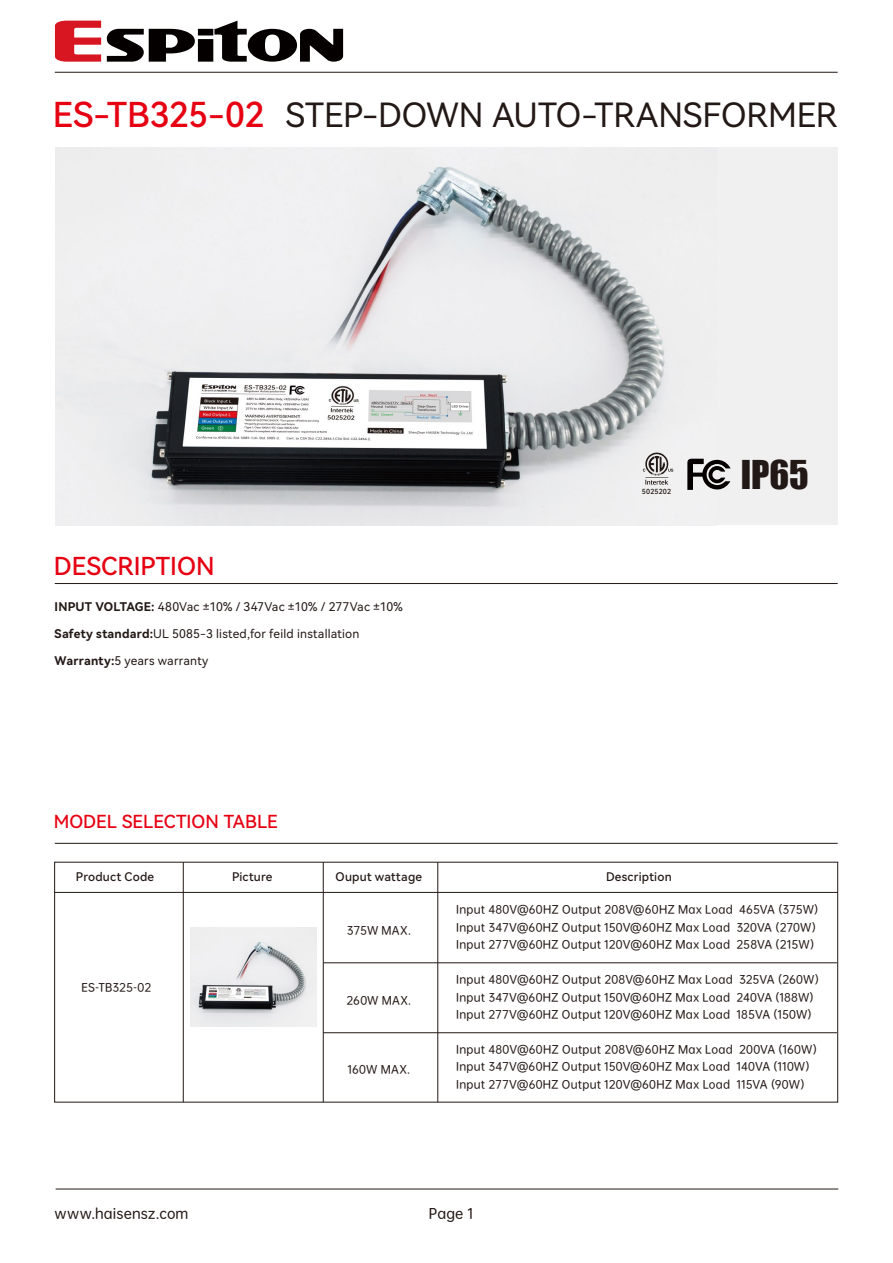
<style>
.page{position:relative;width:893px;height:1263px;background:#fff}
.page>*{position:absolute;margin:0;border:0;box-sizing:border-box;transform-origin:0 0}
.t1{font:36.45px "Impact";color:#221815}
.t2{font:34.35px "Harmony OS Sans SC Medium";letter-spacing:-.01em;color:#e60012}
.t3{font:33.45px "Harmony OS Sans SC";color:#221815}
.t4{font:24.75px "Harmony OS Sans SC Medium";color:#e60012}
.t5{font:18px "Harmony OS Sans SC Medium";color:#e60012}
.t6{font:13.5px "OPPO Sans M";letter-spacing:.01em;color:#221815}
.t7{font:12px "Harmony OS Sans SC";letter-spacing:.015em;color:#221815}
.t8{font:12px "Harmony OS Sans SC Medium";letter-spacing:.02em;color:#221815}
.t9{font:10.8px/17.4px "OPPO Sans M";letter-spacing:.02em;color:#221815}
.t10{font:7.05px "Harmony OS Sans SC Medium";letter-spacing:.015em;color:#221815}
.s1{font-family:"Harmony OS Sans SC Bold"}
</style>
<div class="page">
<svg style="left:55px;top:21px;width:46px;height:41px"></svg>
<svg style="left:107px;top:21px;width:236px;height:41px"></svg>
<hr style="left:55px;top:72px;width:783px;height:1px;background:#221815">
<hr style="left:55px;top:583px;width:783px;height:1px;background:#221815">
<hr style="left:55px;top:843px;width:783px;height:1px;background:#221815">
<hr style="left:56px;top:1188px;width:782px;height:1px;background:#221815">
<div style="left:56px;top:147px;width:782px;height:378px;background:#f0f0f0"></div>
<img style="left:127px;top:167px;width:577px;height:358px">
<svg style="left:643px;top:453px;width:30px;height:32px"></svg>
<svg style="left:687px;top:459px;width:43px;height:31px"></svg>
<hr style="left:323px;top:1032px;width:514px;height:1px;background:#221815">
<hr style="left:55px;top:892px;width:783px;height:1px;background:#221815">
<hr style="left:183px;top:862px;width:1px;height:240px;background:#221815">
<hr style="left:323px;top:862px;width:1px;height:240px;background:#221815">
<hr style="left:437px;top:862px;width:1px;height:240px;background:#221815">
<hr style="left:323px;top:962px;width:514px;height:1px;background:#221815">
<img style="left:190px;top:928px;width:126px;height:99px">
<h2 class="t2" style="left:53px;top:90px;width:213px">ES-TB325-02</h2>
<h3 class="t3" style="left:286px;top:91px;width:553px">STEP-DOWN AUTO-TRANSFORMER</h3>
<p class="t10" style="left:642px;top:486px;width:31px">5025202</p>
<h1 class="t1" style="left:741px;top:447px;width:70px">IP65</h1>
<h3 class="t4" style="left:54px;top:549px;width:162px">DESCRIPTION</h3>
<p class="t7" style="left:55px;top:598px;width:350px"><span class="s1">INPUT VOLTAGE:</span> 480Vac ±10% / 347Vac ±10% / 277Vac ±10%</p>
<p class="t7" style="left:55px;top:625px;width:306px"><span class="s1">Safety standard:</span>UL 5085-3 listed,for feild installation</p>
<p class="t7" style="left:55px;top:652px;width:155px"><span class="s1">Warranty:</span>5 years warranty</p>
<h3 class="t5" style="left:54px;top:809px;width:226px">MODEL SELECTION TABLE</h3>
<p class="t8" style="left:76px;top:869px;width:80px">Product Code</p>
<p class="t9" style="left:81px;top:978px;width:71px">ES-TB325-02</p>
<p class="t8" style="left:232px;top:869px;width:42px">Picture</p>
<p class="t8" style="left:336px;top:869px;width:88px">Ouput wattage</p>
<p class="t8" style="left:606px;top:869px;width:67px">Description</p>
<p class="t9" style="left:347px;top:921px;width:66px">375W MAX.</p>
<p class="t9" style="left:346px;top:991px;width:66px">260W MAX.</p>
<p class="t9" style="left:348px;top:1059px;width:64px">160W MAX.</p>
<p class="t9" style="left:456px;top:900px;width:370px">Input 480V@60HZ Output 208V@60HZ Max Load 465VA（375W）<br>Input 347V@60HZ Output 150V@60HZ Max Load 320VA（270W）<br>Input 277V@60HZ Output 120V@60HZ Max Load 258VA（215W）</p>
<p class="t9" style="left:456px;top:970px;width:370px">Input 480V@60HZ Output 208V@60HZ Max Load 325VA（260W）<br>Input 347V@60HZ Output 150V@60HZ Max Load 240VA（188W）<br>Input 277V@60HZ Output 120V@60HZ Max Load 185VA（150W）</p>
<p class="t9" style="left:456px;top:1040px;width:368px">Input 480V@60HZ Output 208V@60HZ Max Load 200VA（160W）<br>Input 347V@60HZ Output 150V@60HZ Max Load 140VA（110W）<br>Input 277V@60HZ Output 120V@60HZ Max Load 115VA（90W）</p>
<p class="t6" style="left:55px;top:1202px;width:135px">www.haisensz.com</p>
<p class="t6" style="left:429px;top:1202px;width:46px">Page 1</p>
</div>
